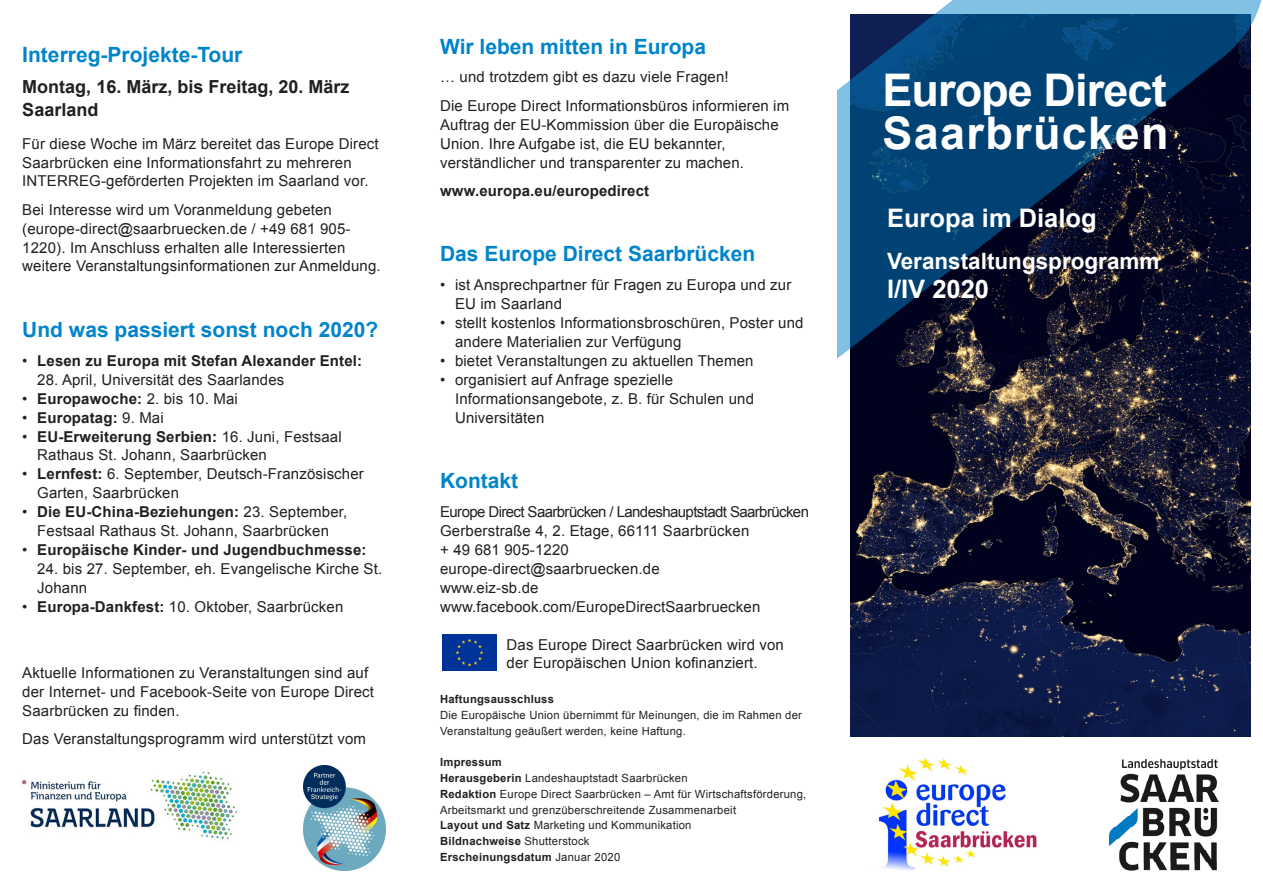
<style>
.page{position:relative;width:1263px;height:893px;background:#fff}
.page>*{position:absolute;margin:0;border:0;box-sizing:border-box;transform-origin:0 0}
.Überschrift_Arial_Bo{font:700 45px/43.2px "Arial";letter-spacing:.005em;color:#fff}
.Überschrift_Arial_Bo-2{font:700 25.5px "Arial";color:#fff}
.Überschrift_Arial_Bo-3{font:700 22.5px "Arial";color:#fff}
.Überschrift_Veransta{font:700 21px "Arial";color:#0084ca}
.Überschrift_Datum_un{font:700 18px "Arial";color:#231f20}
.Fließtext{font:15px/18.9px "Arial";letter-spacing:.01em;color:#231f20}
.Text_Kontakt{font:15px/18.9px "Arial";letter-spacing:.01em;color:#231f20}
.Fließtext-2{font:700 15px "Arial";letter-spacing:.01em;color:#231f20}
.Text_Kontakt-2{font:15px "Arial";letter-spacing:-.04em;color:#231f20}
.Bildunterschrift_lin{font:11.25px/15.8px "Arial";letter-spacing:.02em;color:#231f20}
.Bildunterschrift_lin-2{font:700 11.25px "Arial";letter-spacing:.02em;color:#231f20}
.s1{font-weight:400}
.s2{font-weight:700}
</style>
<div class="page">
<img style="left:1110px;top:759px;width:108px;height:112px">
<img style="left:850px;top:376px;width:400px;height:361px">
<img style="left:878px;top:757px;width:159px;height:114px">
<svg style="left:838px;top:0;width:424px;height:376px;background:#18385b"></svg>
<img style="left:22px;top:771px;width:215px;height:68px">
<img style="left:303px;top:766px;width:83px;height:105px">
<img style="left:442px;top:635px;width:54px;height:36px">
<p class="Überschrift_Veransta" style="left:22px;top:41px;width:222px">Interreg-Projekte-Tour</p>
<p class="Überschrift_Datum_un" style="left:22px;top:75px;width:329px">Montag, 16. März, bis Freitag, 20. März</p>
<p class="Überschrift_Datum_un" style="left:22px;top:97px;width:78px">Saarland</p>
<p class="Fließtext" style="left:22px;top:134px;width:358px">Für diese Woche im März bereitet das Europe Direct<br>Saarbrücken eine Informationsfahrt zu mehreren<br>INTERREG-geförderten Projekten im Saarland vor.</p>
<p class="Fließtext" style="left:22px;top:200px;width:360px">Bei Interesse wird um Voranmeldung gebeten (europe-direct@saarbruecken.de / +49 681 905- 1220). Im Anschluss erhalten alle Interessierten weitere Veranstaltungsinformationen zur Anmeldung.</p>
<p class="Überschrift_Veransta" style="left:22px;top:315px;width:357px">Und was passiert sonst noch 2020?</p>
<p class="Fließtext-2" style="left:22px;top:351px;width:341px"><span class="s1">•</span> Lesen zu Europa mit Stefan Alexander Entel:</p>
<p class="Fließtext" style="left:37px;top:370px;width:249px">28. April, Universität des Saarlandes</p>
<p class="Fließtext" style="left:22px;top:389px;width:217px">• <span class="s2">Europawoche:</span> 2. bis 10. Mai</p>
<p class="Fließtext-2" style="left:22px;top:407px;width:143px"><span class="s1">•</span> Europatag: <span class="s1">9. Mai</span></p>
<p class="Fließtext" style="left:37px;top:427px;width:306px;text-indent:-15px">• <span class="s2">EU-Erweiterung Serbien:</span> 16. Juni, Festsaal<br>Rathaus St. Johann, Saarbrücken</p>
<p class="Fließtext" style="left:37px;top:465px;width:328px;text-indent:-15px">• <span class="s2">Lernfest:</span> 6. September, Deutsch-Französischer<br>Garten, Saarbrücken</p>
<p class="Fließtext" style="left:22px;top:503px;width:326px;text-align:center">• <span class="s2">Die EU-China-Beziehungen:</span> 23. September,<br>Festsaal Rathaus St. Johann, Saarbrücken</p>
<p class="Fließtext-2" style="left:22px;top:540px;width:346px"><span class="s1">•</span> Europäische Kinder- und Jugendbuchmesse:</p>
<p class="Fließtext" style="left:37px;top:559px;width:347px">24. bis 27. September, eh. Evangelische Kirche St.<br>Johann</p>
<p class="Fließtext" style="left:22px;top:597px;width:322px">• <span class="s2">Europa-Dankfest:</span> 10. Oktober, Saarbrücken</p>
<p class="Fließtext" style="left:22px;top:663px;width:353px">Aktuelle Informationen zu Veranstaltungen sind auf der Internet- und Facebook-Seite von Europe Direct<br>Saarbrücken zu finden.</p>
<p class="Fließtext" style="left:22px;top:729px;width:345px">Das Veranstaltungsprogramm wird unterstützt vom</p>
<p class="Überschrift_Veransta" style="left:440px;top:32px;width:267px">Wir leben mitten in Europa</p>
<p class="Fließtext" style="left:440px;top:68px;width:290px">… und trotzdem gibt es dazu viele Fragen!</p>
<p class="Fließtext" style="left:440px;top:96px;width:351px">Die Europe Direct Informationsbüros informieren im Auftrag der EU-Kommission über die Europäische Union. Ihre Aufgabe ist, die EU bekannter, verständlicher und transparenter zu machen.</p>
<p class="Fließtext-2" style="left:440px;top:181px;width:211px">www.europa.eu/europedirect</p>
<p class="Überschrift_Veransta" style="left:440px;top:240px;width:317px">Das Europe Direct Saarbrücken</p>
<p class="Fließtext" style="left:455px;top:276px;width:338px;text-indent:-15px">• ist Ansprechpartner für Fragen zu Europa und zur<br>EU im Saarland</p>
<p class="Fließtext" style="left:455px;top:314px;width:350px;text-indent:-15px">• stellt kostenlos Informationsbroschüren, Poster und andere Materialien zur Verfügung</p>
<p class="Fließtext" style="left:440px;top:351px;width:315px">• bietet Veranstaltungen zu aktuellen Themen</p>
<p class="Fließtext" style="left:455px;top:370px;width:300px;text-indent:-15px">• organisiert auf Anfrage spezielle<br>Informationsangebote, z. B. für Schulen und<br>Universitäten</p>
<p class="Überschrift_Veransta" style="left:440px;top:467px;width:80px">Kontakt</p>
<p class="Text_Kontakt-2" style="left:440px;top:502px;width:370px">Europe Direct Saarbrücken / Landeshauptstadt Saarbrücken</p>
<p class="Text_Kontakt" style="left:440px;top:521px;width:311px">Gerberstraße 4, 2. Etage, 66111 Saarbrücken</p>
<p class="Text_Kontakt" style="left:440px;top:540px;width:130px">+ 49 681 905-1220</p>
<p class="Text_Kontakt" style="left:440px;top:559px;width:221px">europe-direct@saarbruecken.de</p>
<p class="Text_Kontakt" style="left:440px;top:578px;width:100px">www.eiz-sb.de</p>
<p class="Text_Kontakt" style="left:440px;top:597px;width:322px">www.facebook.com/EuropeDirectSaarbruecken</p>
<p class="Text_Kontakt" style="left:507px;top:635px;width:279px">Das Europe Direct Saarbrücken wird von der Europäischen Union kofinanziert.</p>
<p class="Bildunterschrift_lin-2" style="left:440px;top:692px;width:115px">Haftungsausschluss</p>
<p class="Bildunterschrift_lin" style="left:440px;top:707px;width:363px">Die Europäische Union übernimmt für Meinungen, die im Rahmen der<br>Veranstaltung geäußert werden, keine Haftung.</p>
<p class="Bildunterschrift_lin-2" style="left:440px;top:755px;width:63px">Impressum</p>
<p class="Bildunterschrift_lin" style="left:440px;top:770px;width:249px"><span class="s2">Herausgeberin</span> Landeshauptstadt Saarbrücken</p>
<p class="Bildunterschrift_lin" style="left:440px;top:786px;width:368px"><span class="s2">Redaktion</span> Europe Direct Saarbrücken – Amt für Wirtschaftsförderung, Arbeitsmarkt und grenzüberschreitende Zusammenarbeit<br><span class="s2">Layout und Satz</span> Marketing und Kommunikation<br><span class="s2">Bildnachweise</span> Shutterstock</p>
<p class="Bildunterschrift_lin-2" style="left:440px;top:849px;width:182px">Erscheinungsdatum <span class="s1">Januar 2020</span></p>
<p class="Überschrift_Arial_Bo" style="left:882px;top:70px;width:288px">Europe Direct<br>Saarbrücken</p>
<p class="Überschrift_Arial_Bo-2" style="left:887px;top:201px;width:211px">Europa im Dialog</p>
<p class="Überschrift_Arial_Bo-3" style="left:887px;top:246px;width:274px">Veranstaltungsprogramm</p>
<p class="Überschrift_Arial_Bo-2" style="left:887px;top:272px;width:104px">I/IV 2020</p>
</div>
